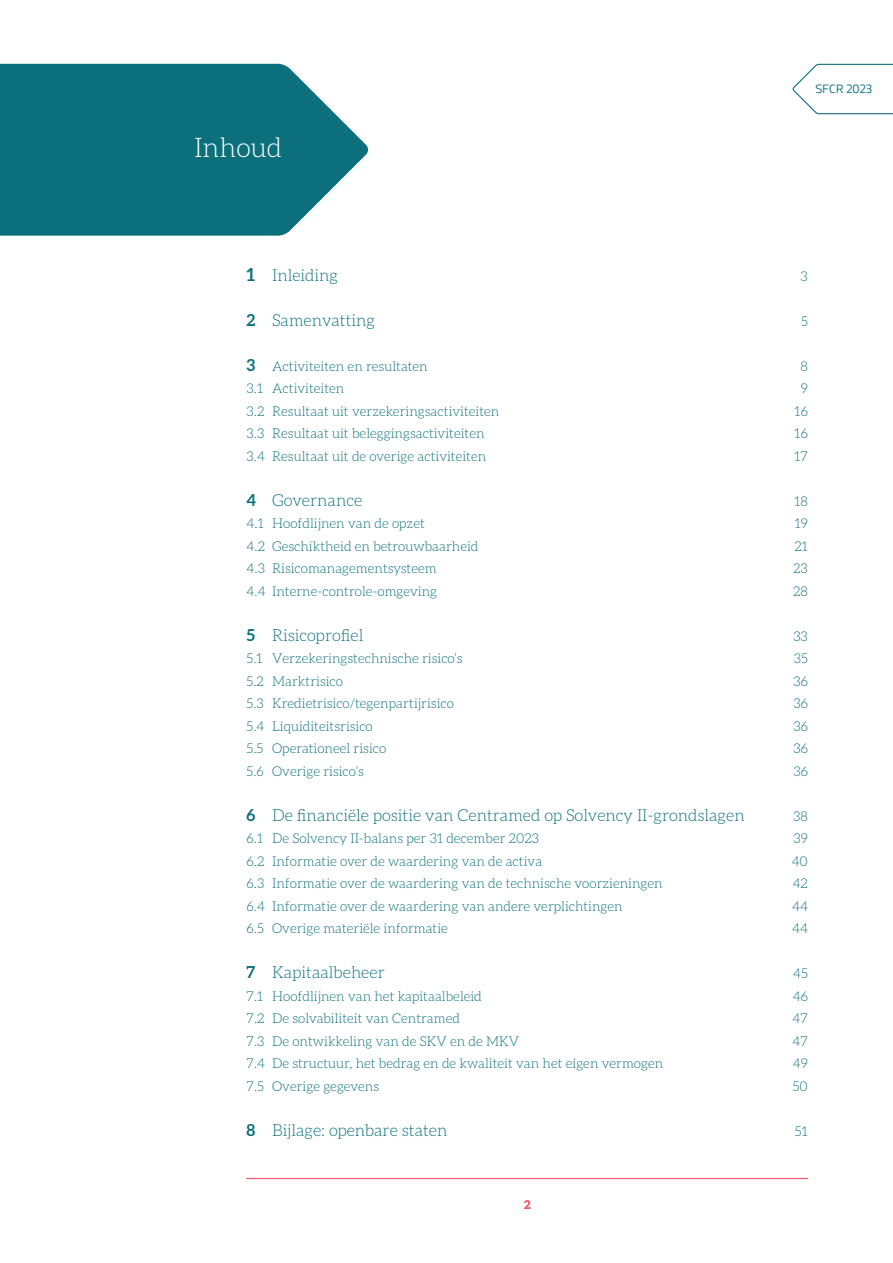
<style>
.page{position:relative;width:893px;height:1263px;background:#fff}
.page>*{position:absolute;margin:0;border:0;box-sizing:border-box;transform-origin:0 0}
.t1{font:300 27px "Aleo";color:#fff}
.body{font:300 16.5px "Aleo";color:#0c707c}
.body-2{font:300 13.5px "Aleo";color:#0c707c}
.t2{font:12px "Gilam";color:#0c707c}
.t3{font:700 12px "Aleo";color:#f0596c}
.s1{font-weight:700;font-size:18px}
.s2{font-weight:700}
.s3{font-weight:700;font-size:16.5px}
</style>
<div class="page">
<svg style="left:792px;top:63px;width:101px;height:52px"></svg>
<hr style="left:247px;top:1178px;width:561px;height:1px;background:#f0596c">
<svg style="left:0;top:64px;width:368px;height:172px;background:#267f8a"></svg>
<p class="t1" style="left:194px;top:133px;width:89px">Inhoud</p>
<p class="t2" style="left:815px;top:80px;width:58px">SFCR 2023</p>
<p class="body" style="left:247px;top:266px;width:93px"><span class="s1">1</span> Inleiding</p>
<p class="body-2" style="left:801px;top:269px;width:9px">3</p>
<p class="body" style="left:247px;top:311px;width:130px"><span class="s2">2</span> Samenvatting</p>
<p class="body-2" style="left:801px;top:314px;width:8px">5</p>
<p class="body-2" style="left:247px;top:359px;width:183px"><span class="s3">3</span> Activiteiten en resultaten</p>
<p class="body-2" style="left:800px;top:359px;width:9px">8</p>
<p class="body-2" style="left:247px;top:381px;width:99px">3.1 Activiteiten</p>
<p class="body-2" style="left:801px;top:381px;width:9px">9</p>
<p class="body-2" style="left:247px;top:404px;width:254px">3.2 Resultaat uit verzekeringsactiviteiten</p>
<p class="body-2" style="left:795px;top:404px;width:15px">16</p>
<p class="body-2" style="left:247px;top:426px;width:239px">3.3 Resultaat uit beleggingsactiviteiten</p>
<p class="body-2" style="left:795px;top:426px;width:15px">16</p>
<p class="body-2" style="left:247px;top:449px;width:241px">3.4 Resultaat uit de overige activiteiten</p>
<p class="body-2" style="left:794px;top:449px;width:15px">17</p>
<p class="body" style="left:247px;top:491px;width:117px"><span class="s2">4</span> Governance</p>
<p class="body-2" style="left:794px;top:494px;width:15px">18</p>
<p class="body-2" style="left:247px;top:516px;width:180px">4.1 Hoofdlijnen van de opzet</p>
<p class="body-2" style="left:795px;top:516px;width:15px">19</p>
<p class="body-2" style="left:247px;top:539px;width:233px">4.2 Geschiktheid en betrouwbaarheid</p>
<p class="body-2" style="left:794px;top:539px;width:15px">21</p>
<p class="body-2" style="left:247px;top:561px;width:192px">4.3 Risicomanagementsysteem</p>
<p class="body-2" style="left:793px;top:561px;width:16px">23</p>
<p class="body-2" style="left:247px;top:584px;width:192px">4.4 Interne-controle-omgeving</p>
<p class="body-2" style="left:793px;top:584px;width:16px">28</p>
<p class="body" style="left:247px;top:626px;width:118px"><span class="s2">5</span> Risicoprofiel</p>
<p class="body-2" style="left:793px;top:629px;width:16px">33</p>
<p class="body-2" style="left:247px;top:651px;width:218px">5.1 Verzekeringstechnische risico’s</p>
<p class="body-2" style="left:794px;top:651px;width:16px">35</p>
<p class="body-2" style="left:247px;top:674px;width:98px">5.2 Marktrisico</p>
<p class="body-2" style="left:793px;top:674px;width:16px">36</p>
<p class="body-2" style="left:247px;top:696px;width:209px">5.3 Kredietrisico/tegenpartijrisico</p>
<p class="body-2" style="left:793px;top:696px;width:16px">36</p>
<p class="body-2" style="left:247px;top:719px;width:128px">5.4 Liquiditeitsrisico</p>
<p class="body-2" style="left:793px;top:719px;width:16px">36</p>
<p class="body-2" style="left:247px;top:741px;width:141px">5.5 Operationeel risico</p>
<p class="body-2" style="left:793px;top:741px;width:16px">36</p>
<p class="body-2" style="left:247px;top:764px;width:119px">5.6 Overige risico’s</p>
<p class="body-2" style="left:793px;top:764px;width:16px">36</p>
<p class="body" style="left:247px;top:806px;width:500px"><span class="s2">6</span> De financiële positie van Centramed op Solvency II-grondslagen</p>
<p class="body-2" style="left:793px;top:809px;width:16px">38</p>
<p class="body-2" style="left:247px;top:831px;width:294px">6.1 De Solvency II-balans per 31 december 2023</p>
<p class="body-2" style="left:793px;top:831px;width:16px">39</p>
<p class="body-2" style="left:247px;top:854px;width:297px">6.2 Informatie over de waardering van de activa</p>
<p class="body-2" style="left:792px;top:854px;width:18px">40</p>
<p class="body-2" style="left:247px;top:876px;width:418px">6.3 Informatie over de waardering van de technische voorzieningen</p>
<p class="body-2" style="left:793px;top:876px;width:17px">42</p>
<p class="body-2" style="left:247px;top:899px;width:378px">6.4 Informatie over de waardering van andere verplichtingen</p>
<p class="body-2" style="left:792px;top:899px;width:17px">44</p>
<p class="body-2" style="left:247px;top:921px;width:203px">6.5 Overige materiële informatie</p>
<p class="body-2" style="left:792px;top:921px;width:17px">44</p>
<p class="body" style="left:247px;top:963px;width:140px"><span class="s2">7</span> Kapitaalbeheer</p>
<p class="body-2" style="left:793px;top:966px;width:16px">45</p>
<p class="body-2" style="left:247px;top:989px;width:237px">7.1 Hoofdlijnen van het kapitaalbeleid</p>
<p class="body-2" style="left:793px;top:989px;width:17px">46</p>
<p class="body-2" style="left:247px;top:1011px;width:215px">7.2 De solvabiliteit van Centramed</p>
<p class="body-2" style="left:793px;top:1011px;width:17px">47</p>
<p class="body-2" style="left:247px;top:1034px;width:274px">7.3 De ontwikkeling van de SKV en de MKV</p>
<p class="body-2" style="left:793px;top:1034px;width:17px">47</p>
<p class="body-2" style="left:247px;top:1056px;width:418px">7.4 De structuur, het bedrag en de kwaliteit van het eigen vermogen</p>
<p class="body-2" style="left:793px;top:1056px;width:17px">49</p>
<p class="body-2" style="left:247px;top:1079px;width:134px">7.5 Overige gegevens</p>
<p class="body-2" style="left:793px;top:1079px;width:17px">50</p>
<p class="body" style="left:247px;top:1121px;width:202px"><span class="s2">8</span> Bijlage: openbare staten</p>
<p class="body-2" style="left:795px;top:1124px;width:14px">51</p>
<p class="t3" style="left:524px;top:1198px;width:8px">2</p>
</div>
